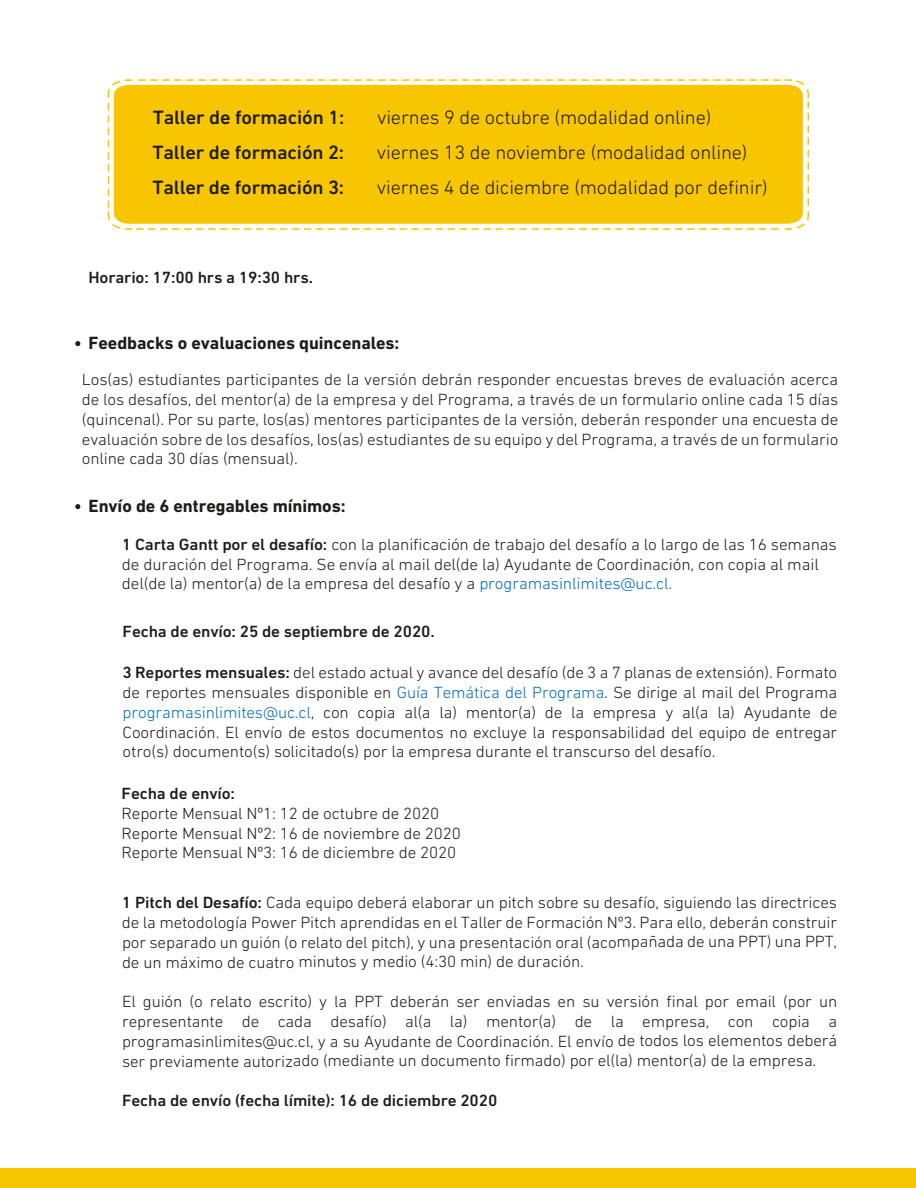
<style>
.page{position:relative;width:916px;height:1188px;background:#fff}
.page>*{position:absolute;margin:0;border:0;box-sizing:border-box;transform-origin:0 0}
.t1{font:300 19.65px "DIN Next LT Pro";letter-spacing:-.01em;color:#1d1d1b;scale:1.04 1}
.t2{font:500 19.65px "DIN Next LT Pro";letter-spacing:-.01em;color:#1d1d1b;scale:1.04 1}
.t3{font:700 18px "DIN Next LT Pro";letter-spacing:-.005em;color:#1d1d1b}
.t4{font:300 16.5px/19.8px "DIN Next LT Pro";letter-spacing:-.01em;color:#1d1d1b;text-align:justify;scale:1.04 1}
.t5{font:500 16.5px "DIN Next LT Pro";letter-spacing:-.01em;color:#1d1d1b;scale:1.04 1}
.s1{font-weight:500}
.s2{color:#006dbf}
</style>
<div class="page">
<svg style="left:107px;top:79px;width:702px;height:151px"></svg>
<div style="left:114px;top:85px;width:689px;height:139px;background:#f8c600"></div>
<svg style="left:75px;top:341px;width:5px;height:5px"></svg>
<svg style="left:75px;top:504px;width:5px;height:5px"></svg>
<div style="left:0;top:1169px;width:916px;height:19px;background:#f8c600"></div>
<p class="t2" style="left:153px;top:106px;width:186px">Taller de formación 1:</p>
<p class="t1" style="left:377px;top:106px;width:323px">viernes 9 de octubre (modalidad online)</p>
<p class="t2" style="left:153px;top:141px;width:186px">Taller de formación 2:</p>
<p class="t1" style="left:377px;top:141px;width:358px">viernes 13 de noviembre (modalidad online)</p>
<p class="t2" style="left:153px;top:176px;width:186px">Taller de formación 3:</p>
<p class="t1" style="left:377px;top:176px;width:378px">viernes 4 de diciembre (modalidad por definir)</p>
<p class="t5" style="left:89px;top:268px;width:217px">Horario: 17:00 hrs a 19:30 hrs.</p>
<p class="t3" style="left:89px;top:332px;width:312px">Feedbacks o evaluaciones quincenales:</p>
<p class="t4" style="left:82px;top:370px;width:729px">Los(as) estudiantes participantes de la versión debrán responder encuestas breves de evaluación acerca de los desafíos, del mentor(a) de la empresa y del Programa, a través de un formulario online cada 15 días (quincenal). Por su parte, los(as) mentores participantes de la versión, deberán responder una encuesta de evaluación sobre de los desafíos, los(as) estudiantes de su equipo y del Programa, a través de un formulario online cada 30 días (mensual).</p>
<p class="t3" style="left:89px;top:496px;width:259px">Envío de 6 entregables mínimos:</p>
<p class="t4" style="left:122px;top:534px;width:689px;text-align:left"><span class="s1">1 Carta Gantt por el desafío:</span> con la planificación de trabajo del desafío a lo largo de las 16 semanas de duración del Programa. Se envía al mail del(de la) Ayudante de Coordinación, con copia al mail del(de la) mentor(a) de la empresa del desafío y a <span class="s2">programasinlimites@uc.cl.</span></p>
<p class="t5" style="left:123px;top:621px;width:302px">Fecha de envío: 25 de septiembre de 2020.</p>
<p class="t4" style="left:123px;top:663px;width:689px"><span class="s1">3 Reportes mensuales:</span> del estado actual y avance del desafío (de 3 a 7 planas de extensión). Formato de reportes mensuales disponible en <span class="s2">Guía Temática del Programa</span>. Se dirige al mail del Programa <span class="s2">programasinlimites@uc.cl</span>, con copia al(a la) mentor(a) de la empresa y al(a la) Ayudante de Coordinación. El envío de estos documentos no excluye la responsabilidad del equipo de entregar otro(s) documento(s) solicitado(s) por la empresa durante el transcurso del desafío.</p>
<p class="t5" style="left:122px;top:784px;width:111px">Fecha de envío:</p>
<p class="t4" style="left:122px;top:803px;width:328px;text-align:left">Reporte Mensual Nº1: 12 de octubre de 2020<br>Reporte Mensual Nº2: 16 de noviembre de 2020<br>Reporte Mensual Nº3: 16 de diciembre de 2020</p>
<p class="t4" style="left:122px;top:892px;width:689px"><span class="s1">1 Pitch del Desafío:</span> Cada equipo deberá elaborar un pitch sobre su desafío, siguiendo las directrices de la metodología Power Pitch aprendidas en el Taller de Formación Nº3. Para ello, deberán construir por separado un guión (o relato del pitch), y una presentación oral (acompañada de una PPT) una PPT, de un máximo de cuatro minutos y medio (4:30 min) de duración.</p>
<p class="t4" style="left:122px;top:991px;width:689px">El guión (o relato escrito) y la PPT deberán ser enviadas en su versión final por email (por un representante de cada desafío) al(a la) mentor(a) de la empresa, con copia a programasinlimites@uc.cl, y a su Ayudante de Coordinación. El envío de todos los elementos deberá ser previamente autorizado (mediante un documento firmado) por el(la) mentor(a) de la empresa.</p>
<p class="t5" style="left:122px;top:1091px;width:362px">Fecha de envío (fecha límite): 16 de diciembre 2020</p>
</div>
